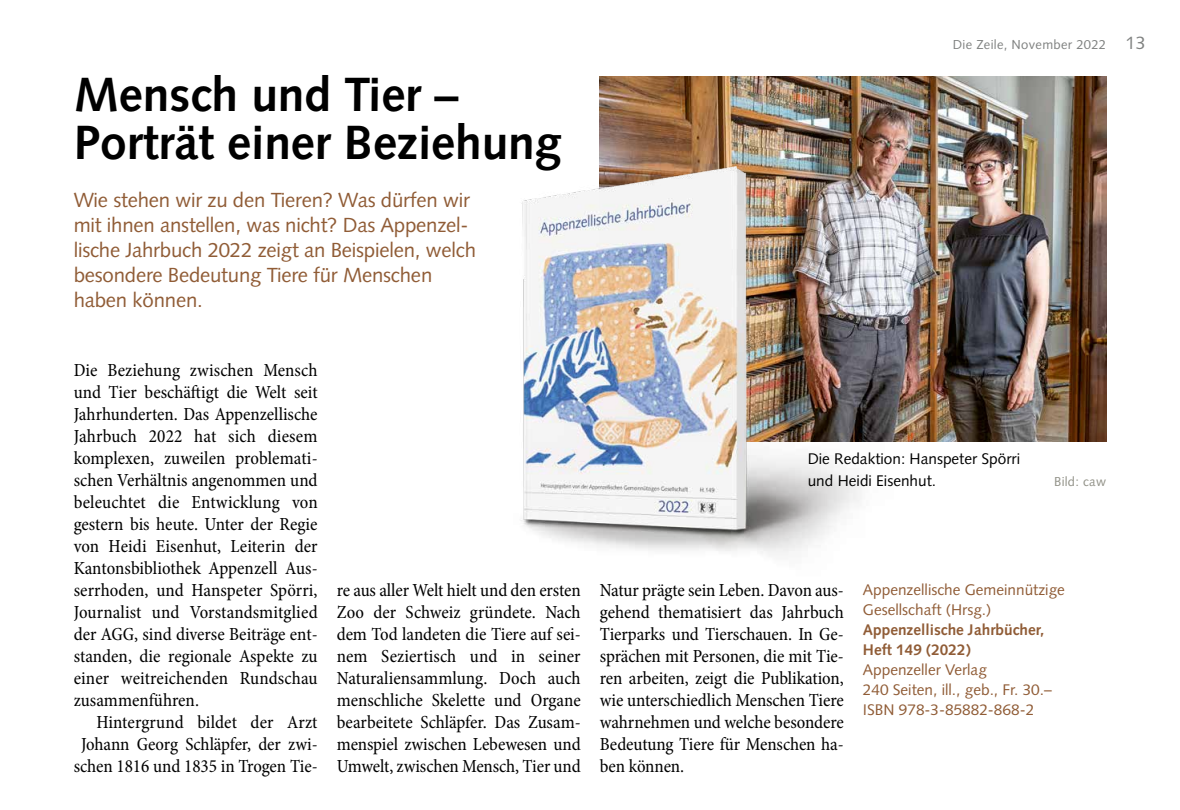
<style>
.page{position:relative;width:1180px;height:810px;background:#fff}
.page>*{position:absolute;margin:0;border:0;box-sizing:border-box;transform-origin:0 0}
.t1{font:700 48px/48px "Syntax LT Std";letter-spacing:-.005em;color:#000}
.t2{font:20.4px/25px "Syntax LT Std";letter-spacing:-.01em;color:#905c36}
.t3{font:condensed 18.6px/22px "Minion Pro";letter-spacing:-.005em;color:#000;text-align:justify}
.t4{font:15.4px/20px "Syntax LT Std";color:#905c36}
.t5{font:15.4px/22px "Syntax LT Std";color:#000}
.t6{font:700 15.4px/20px "Syntax LT Std";color:#905c36}
.t7{font:13px "Syntax LT Std";letter-spacing:.02em;color:#808281}
.t8{font:13px "Syntax LT Std";letter-spacing:.02em;color:#929288}
.s1{font-size:18px}
</style>
<div class="page">
<img style="left:599px;top:76px;width:506px;height:365px">
<img style="left:521px;top:167px;width:372px;height:388px">
<h1 class="t1" style="left:74px;top:71px;width:489px">Mensch und Tier –<br>Porträt einer Beziehung</h1>
<p class="t2" style="left:74px;top:188px;width:404px">Wie stehen wir zu den Tieren? Was dürfen wir mit ihnen anstellen, was nicht? Das Appenzel&shy;lische Jahrbuch 2022 zeigt an Beispielen, welch besondere Bedeutung Tiere für Menschen haben können.</p>
<p class="t7" style="left:952px;top:37px;width:194px">Die Zeile, November 2022 <span class="s1">13</span></p>
<p class="t3" style="left:74px;top:359px;width:245px">Die Beziehung zwischen Mensch und Tier beschäftigt die Welt seit Jahrhunderten. Das Appenzellische Jahrbuch 2022 hat sich diesem komplexen, zuweilen problemati&shy;schen Verhältnis angenommen und beleuchtet die Entwicklung von gestern bis heute. Unter der Regie von Heidi Eisenhut, Leiterin der Kantonsbibliothek Appenzell Aus&shy;serrhoden, und Hanspeter Spörri, Journalist und Vorstandsmitglied der AGG, sind diverse Beiträge ent&shy;standen, die regionale Aspekte zu einer weitreichenden Rundschau zusammenführen.</p>
<p class="t3" style="left:74px;top:711px;width:245px;text-align:right">Hintergrund bildet der Arzt<br>Johann Georg Schläpfer, der zwi&shy;schen 1816 und 1835 in Trogen Tie-</p>
<p class="t5" style="left:807px;top:447px;width:214px">Die Redaktion: Hanspeter Spörri und Heidi Eisenhut.</p>
<p class="t8" style="left:1054px;top:474px;width:53px">Bild: caw</p>
<p class="t3" style="left:337px;top:579px;width:245px">re aus aller Welt hielt und den ersten Zoo der Schweiz gründete. Nach dem Tod landeten die Tiere auf sei&shy;nem Seziertisch und in seiner Naturaliensammlung. Doch auch menschliche Skelette und Organe bearbeitete Schläpfer. Das Zusam&shy;menspiel zwischen Lebewesen und Umwelt, zwischen Mensch, Tier und</p>
<p class="t3" style="left:599px;top:579px;width:245px">Natur prägte sein Leben. Davon aus&shy;gehend thematisiert das Jahrbuch Tierparks und Tierschauen. In Ge&shy;sprächen mit Personen, die mit Tie&shy;ren arbeiten, zeigt die Publikation, wie unterschiedlich Menschen Tiere wahrnehmen und welche besondere Bedeutung Tiere für Menschen ha&shy;ben können.</p>
<p class="t4" style="left:862px;top:580px;width:203px">Appenzellische Gemeinnützige<br>Gesellschaft (Hrsg.)</p>
<p class="t6" style="left:862px;top:620px;width:183px">Appenzellische Jahrbücher,<br>Heft 149 (2022)</p>
<p class="t4" style="left:862px;top:660px;width:190px">Appenzeller Verlag<br>240 Seiten, ill., geb., Fr. 30.–<br>ISBN 978-3-85882-868-2</p>
</div>
